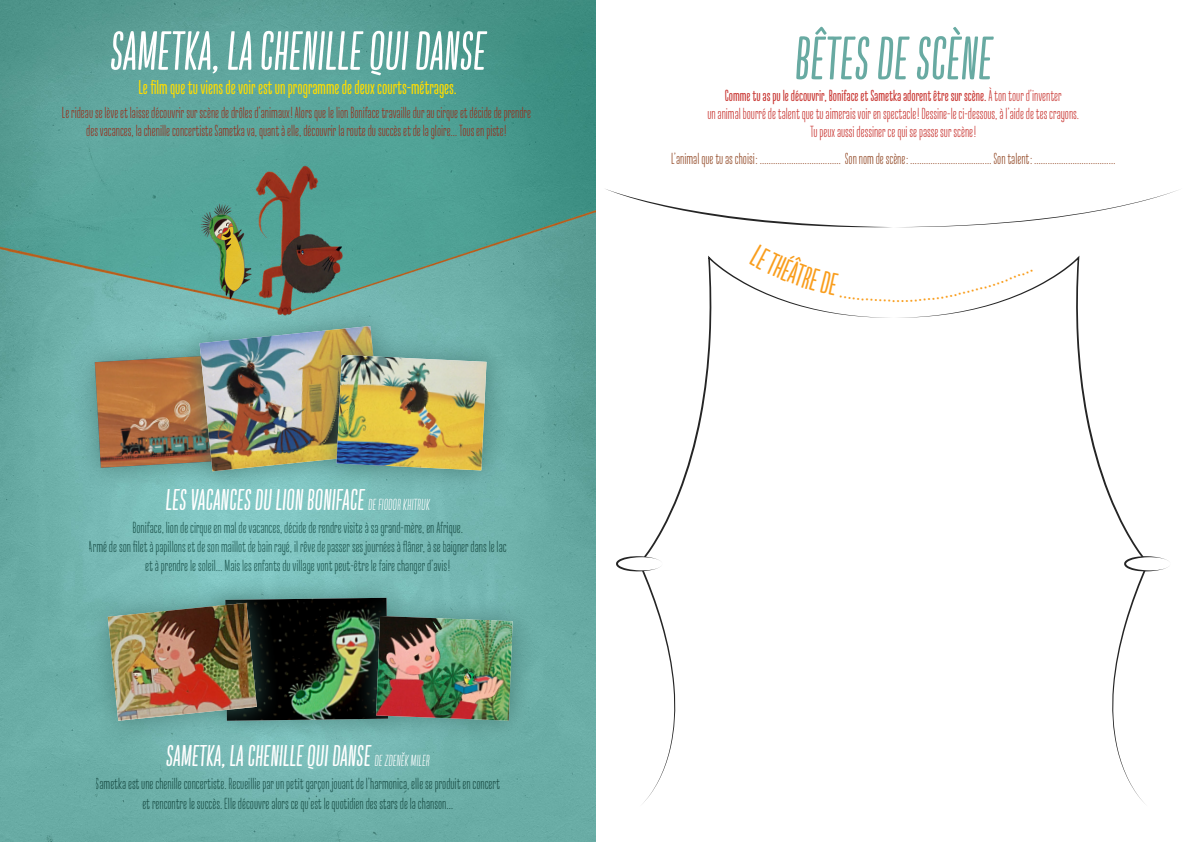
<style>
.page{position:relative;width:1191px;height:842px;background:#fff}
.page>*{position:absolute;margin:0;border:0;box-sizing:border-box;transform-origin:0 0}
.t1{font:italic 700 61.2px "Briko";color:#68aaa2}
.t2{font:italic 700 55.1px "Briko";color:#fff}
.t3{font:31.6px "Briko";color:#f99d1c}
.t4{font:italic 700 30px "Briko";color:#fff}
.t5{font:700 20px "Briko";color:#fd0}
.t6{font:16px/19.2px "Briko";color:#3d726b;text-align:center}
.t7{font:16px/18px "Briko";color:#972e1c;text-align:center}
.t8{font:16px/18px "Briko";color:#c83430;text-align:center}
.t9{font:16px "Briko";color:#914724}
.s1{font-weight:400;font-size:16px}
.s2{font-weight:700}
</style>
<div class="page">
<img style="left:0;top:0;width:595px;height:842px">
<div style="left:71px;top:330px;width:196px;height:163px;background:#3d726b;opacity:.75"></div>
<div style="left:176px;top:302px;width:232px;height:194px;background:#3d726b;opacity:.75"></div>
<div style="left:312px;top:331px;width:200px;height:164px;background:#3d726b;opacity:.75"></div>
<img style="left:95px;top:326px;width:391px;height:145px">
<img style="left:336px;top:355px;width:150px;height:115px">
<div style="left:201px;top:573px;width:212px;height:173px;background:#3d726b;opacity:.75"></div>
<div style="left:352px;top:592px;width:186px;height:154px;background:#3d726b;opacity:.75"></div>
<div style="left:84px;top:579px;width:197px;height:166px;background:#3d726b;opacity:.75"></div>
<img style="left:108px;top:598px;width:404px;height:123px">
<img style="left:108px;top:603px;width:149px;height:118px">
<svg style="left:638px;top:256px;width:252px;height:547px"></svg>
<svg style="left:898px;top:256px;width:250px;height:548px"></svg>
<svg style="left:616px;top:556px;width:46px;height:15px"></svg>
<svg style="left:1124px;top:556px;width:45px;height:15px"></svg>
<svg style="left:606px;top:189px;width:572px;height:38px"></svg>
<svg style="left:749px;top:256px;width:141px;height:46px"></svg>
<svg style="left:906px;top:269px;width:126px;height:33px"></svg>
<h2 class="t2" style="left:110px;top:22px;width:378px">SAMETKA, LA CHENILLE QUI DANSE</h2>
<p class="t5" style="left:139px;top:77px;width:320px">Le film que tu viens de voir est un programme de deux courts-métrages.</p>
<p class="t7" style="left:62px;top:104px;width:470px">Le rideau se lève et laisse découvrir sur scène de drôles d’animaux! Alors que le lion Boniface travaille dur au cirque et décide de prendre des vacances, la chenille concertiste Sametka va, quant à elle, découvrir la route du succès et de la gloire… Tous en piste!</p>
<h3 class="t4" style="left:166px;top:484px;width:266px">LES VACANCES DU LION BONIFACE <span class="s1">DE FIODOR KHITRUK</span></h3>
<p class="t6" style="left:89px;top:518px;width:419px">Boniface, lion de cirque en mal de vacances, décide de rendre visite à sa grand-mère, en Afrique.<br>Armé de son filet à papillons et de son maillot de bain rayé, il rêve de passer ses journées à flâner, à se baigner dans le lac et à prendre le soleil… Mais les enfants du village vont peut-être le faire changer d’avis!</p>
<h3 class="t4" style="left:166px;top:740px;width:265px">SAMETKA, LA CHENILLE QUI DANSE <span class="s1">DE ZDENĚK MILER</span></h3>
<p class="t6" style="left:96px;top:774px;width:405px">Sametka est une chenille concertiste. Recueillie par un petit garçon jouant de l’harmonica, elle se produit en concert et rencontre le succès. Elle découvre alors ce qu’est le quotidien des stars de la chanson…</p>
<h1 class="t1" style="left:794px;top:27px;width:199px">BÊTES DE SCÈNE</h1>
<p class="t8" style="left:707px;top:87px;width:373px"><span class="s2">Comme tu as pu le découvrir, Boniface et Sametka adorent être sur scène.</span> À ton tour d’inventer<br>un animal bourré de talent que tu aimerais voir en spectacle! Dessine-le ci-dessous, à l’aide de tes crayons.<br>Tu peux aussi dessiner ce qui se passe sur scène!</p>
<p class="t9" style="left:671px;top:150px;width:446px">L’animal que tu as choisi: ……………………………… Son nom de scène: ……………………………… Son talent: ………………………………</p>
<h3 class="t3" style="left:891px;top:275px;width:15px">…</h3>
</div>
